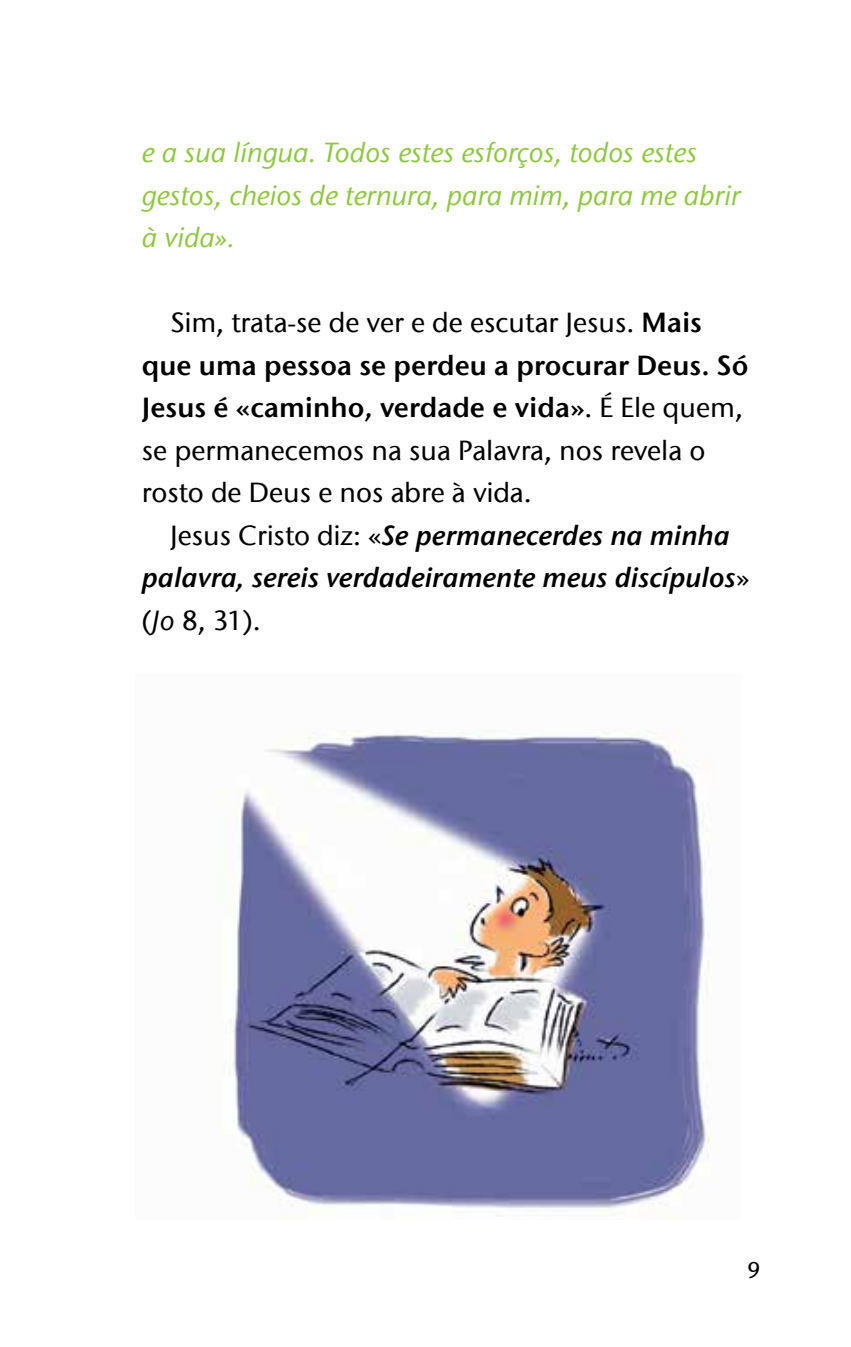
<style>
.page{position:relative;width:851px;height:1347px;background:#fff}
.page>*{position:absolute;margin:0;border:0;box-sizing:border-box;transform-origin:0 0}
.t1{font:500 27.5px/42.5px "ITC Stone Sans Com";color:#000}
.t2{font:italic 500 27.5px/42.5px "ITC Stone Sans Com";color:#8ec640}
.t3{font:italic 27.5px/42.5px "ITC Stone Sans Com Semi";color:#000;text-align:center}
.t4{font:27.5px/42.5px "ITC Stone Sans Com Semi";color:#000}
.t5{font:500 22.5px "ITC Stone Sans Com";color:#000}
.s1{font-family:"ITC Stone Sans Com Semi";font-weight:400}
.s2{font-family:"ITC Stone Sans Com";font-weight:500}
.s3{font-family:"ITC Stone Sans Com";font-weight:500;font-style:normal}
.s4{font-style:italic}
</style>
<div class="page">
<img style="left:222px;top:731px;width:489px;height:488px">
<p class="t2" style="left:142px;top:131px;width:600px">e a sua língua. Todos estes esforços, todos estes gestos, cheios de ternura, para mim, para me abrir à vida».</p>
<p class="t1" style="left:170px;top:301px;width:533px">Sim, trata-se de ver e de escutar Jesus. <span class="s1">Mais</span></p>
<p class="t4" style="left:142px;top:343px;width:608px">que uma pessoa se perdeu a procurar Deus. Só<br>Jesus é «caminho, verdade e vida»<span class="s2">. É Ele quem,</span></p>
<p class="t1" style="left:142px;top:429px;width:565px">se permanecemos na sua Palavra, nos revela o rosto de Deus e nos abre à vida.</p>
<p class="t3" style="left:142px;top:513px;width:608px"><span class="s3">Jesus Cristo diz: «</span>Se permanecerdes na minha palavra, sereis verdadeiramente meus discípulos<span class="s3">»</span></p>
<p class="t1" style="left:142px;top:599px;width:120px">(<span class="s4">Jo</span> 8, 31).</p>
<p class="t5" style="left:747px;top:1256px;width:14px">9</p>
</div>
